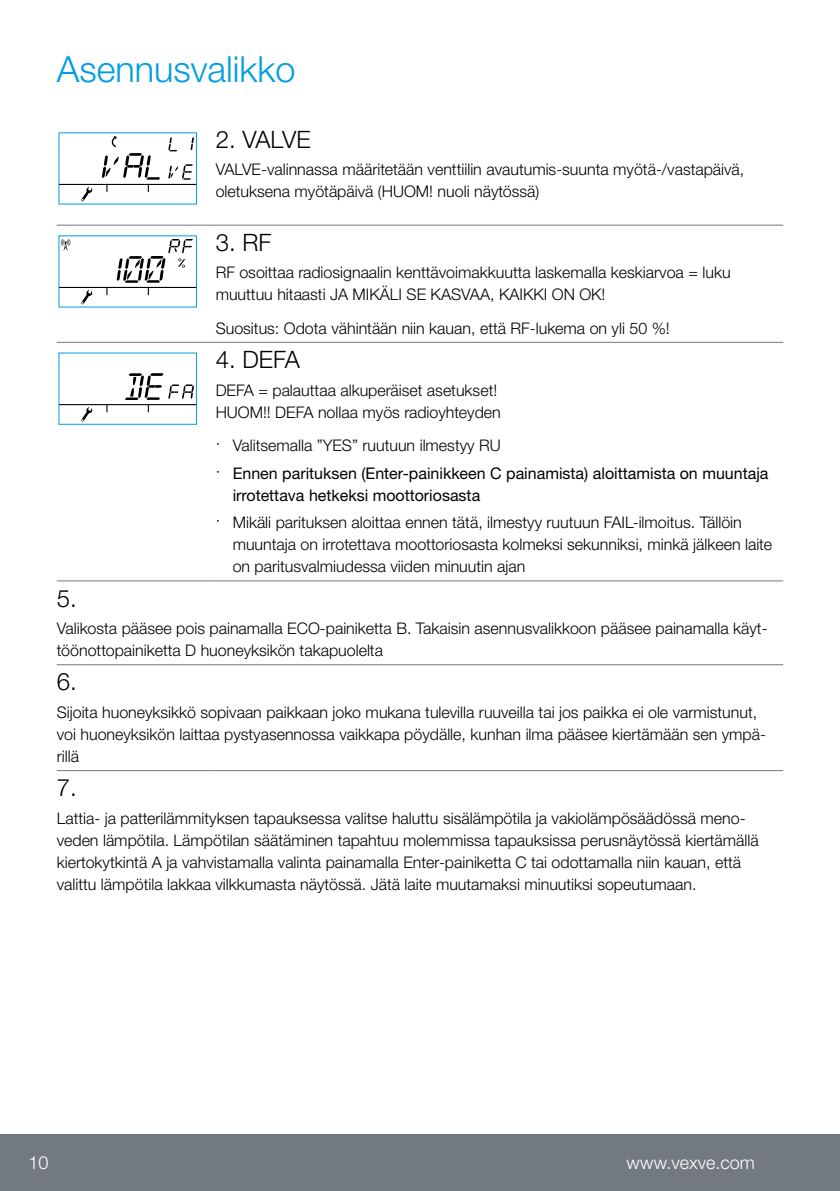
<style>
.page{position:relative;width:840px;height:1191px;background:#fff}
.page>*{position:absolute;margin:0;border:0;box-sizing:border-box;transform-origin:0 0}
.t1{font:300 36px "Helvetica Neue LTW1 G";color:#009ee0}
.t2{font:300 24px "Helvetica Neue LTW1 G";color:#000}
.t3{font:300 18px "Helvetica Neue LTW1 G";color:#fff}
.t4{font:300 16px/22px "Helvetica Neue LTW1 G";color:#000}
.t5{font:16px/27.6px "Helvetica Neue LTW1 G";color:#000}
.s1{font-weight:300}
</style>
<div class="page">
<hr style="left:57px;top:225px;width:158px;height:1px;background:#72797e">
<hr style="left:215px;top:225px;width:567px;height:1px;background:#72797e">
<hr style="left:57px;top:342px;width:158px;height:1px;background:#72797e">
<hr style="left:215px;top:342px;width:567px;height:1px;background:#72797e">
<hr style="left:57px;top:580px;width:158px;height:1px;background:#72797e">
<hr style="left:215px;top:580px;width:567px;height:1px;background:#72797e">
<hr style="left:57px;top:664px;width:158px;height:1px;background:#72797e">
<hr style="left:215px;top:664px;width:567px;height:1px;background:#72797e">
<hr style="left:57px;top:770px;width:158px;height:1px;background:#72797e">
<hr style="left:215px;top:770px;width:567px;height:1px;background:#72797e">
<svg style="left:59px;top:136px;width:137px;height:66px"></svg>
<svg style="left:59px;top:239px;width:137px;height:66px"></svg>
<svg style="left:59px;top:373px;width:137px;height:49px"></svg>
<div style="left:0;top:1134px;width:839px;height:57px;background:#72797f"></div>
<hr style="left:839px;top:1134px;width:1px;height:57px;background:#72797f">
<h1 class="t1" style="left:57px;top:48px;width:240px">Asennusvalikko</h1>
<h2 class="t2" style="left:215px;top:125px;width:96px">2. VALVE</h2>
<p class="t4" style="left:215px;top:159px;width:530px">VALVE-valinnassa määritetään venttiilin avautumis-suunta myötä-/vastapäivä, oletuksena myötäpäivä (HUOM! nuoli näytössä)</p>
<h2 class="t2" style="left:215px;top:227px;width:57px">3. RF</h2>
<p class="t4" style="left:215px;top:262px;width:516px">RF osoittaa radiosignaalin kenttävoimakkuutta laskemalla keskiarvoa = luku muuttuu hitaasti JA MIKÄLI SE KASVAA, KAIKKI ON OK!</p>
<p class="t4" style="left:215px;top:317px;width:455px">Suositus: Odota vähintään niin kauan, että RF-lukema on yli 50 %!</p>
<h2 class="t2" style="left:215px;top:345px;width:86px">4. DEFA</h2>
<p class="t4" style="left:215px;top:379px;width:286px">DEFA = palauttaa alkuperäiset asetukset!<br>HUOM!! DEFA nollaa myös radioyhteyden</p>
<p class="t5" style="left:215px;top:431px;width:554px"><span class="s1">· Valitsemalla ”YES” ruutuun ilmestyy RU<br>·</span> Ennen parituksen (Enter-painikkeen C painamista) aloittamista on muuntaja</p>
<p class="t5" style="left:232px;top:481px;width:249px">irrotettava hetkeksi moottoriosasta</p>
<p class="t4" style="left:232px;top:511px;width:540px;text-indent:-17px">· Mikäli parituksen aloittaa ennen tätä, ilmestyy ruutuun FAIL-ilmoitus. Tällöin muuntaja on irrotettava moottoriosasta kolmeksi sekunniksi, minkä jälkeen laite on paritusvalmiudessa viiden minuutin ajan</p>
<h2 class="t2" style="left:57px;top:583px;width:22px">5.</h2>
<p class="t4" style="left:57px;top:617px;width:712px">Valikosta pääsee pois painamalla ECO-painiketta B. Takaisin asennusvalikkoon pääsee painamalla käyt&shy;töönottopainiketta D huoneyksikön takapuolelta</p>
<h2 class="t2" style="left:57px;top:667px;width:22px">6.</h2>
<p class="t4" style="left:57px;top:701px;width:710px">Sijoita huoneyksikkö sopivaan paikkaan joko mukana tulevilla ruuveilla tai jos paikka ei ole varmistunut, voi huoneyksikön laittaa pystyasennossa vaikkapa pöydälle, kunhan ilma pääsee kiertämään sen ympä&shy;rillä</p>
<h2 class="t2" style="left:57px;top:773px;width:22px">7.</h2>
<p class="t4" style="left:57px;top:807px;width:703px">Lattia- ja patterilämmityksen tapauksessa valitse haluttu sisälämpötila ja vakiolämpösäädössä meno&shy;veden lämpötila. Lämpötilan säätäminen tapahtuu molemmissa tapauksissa perusnäytössä kiertämällä kiertokytkintä A ja vahvistamalla valinta painamalla Enter-painiketta C tai odottamalla niin kauan, että valittu lämpötila lakkaa vilkkumasta näytössä. Jätä laite muutamaksi minuutiksi sopeutumaan.</p>
<p class="t3" style="left:28px;top:1151px;width:22px">10</p>
<p class="t3" style="left:626px;top:1151px;width:130px">www.vexve.com</p>
</div>
